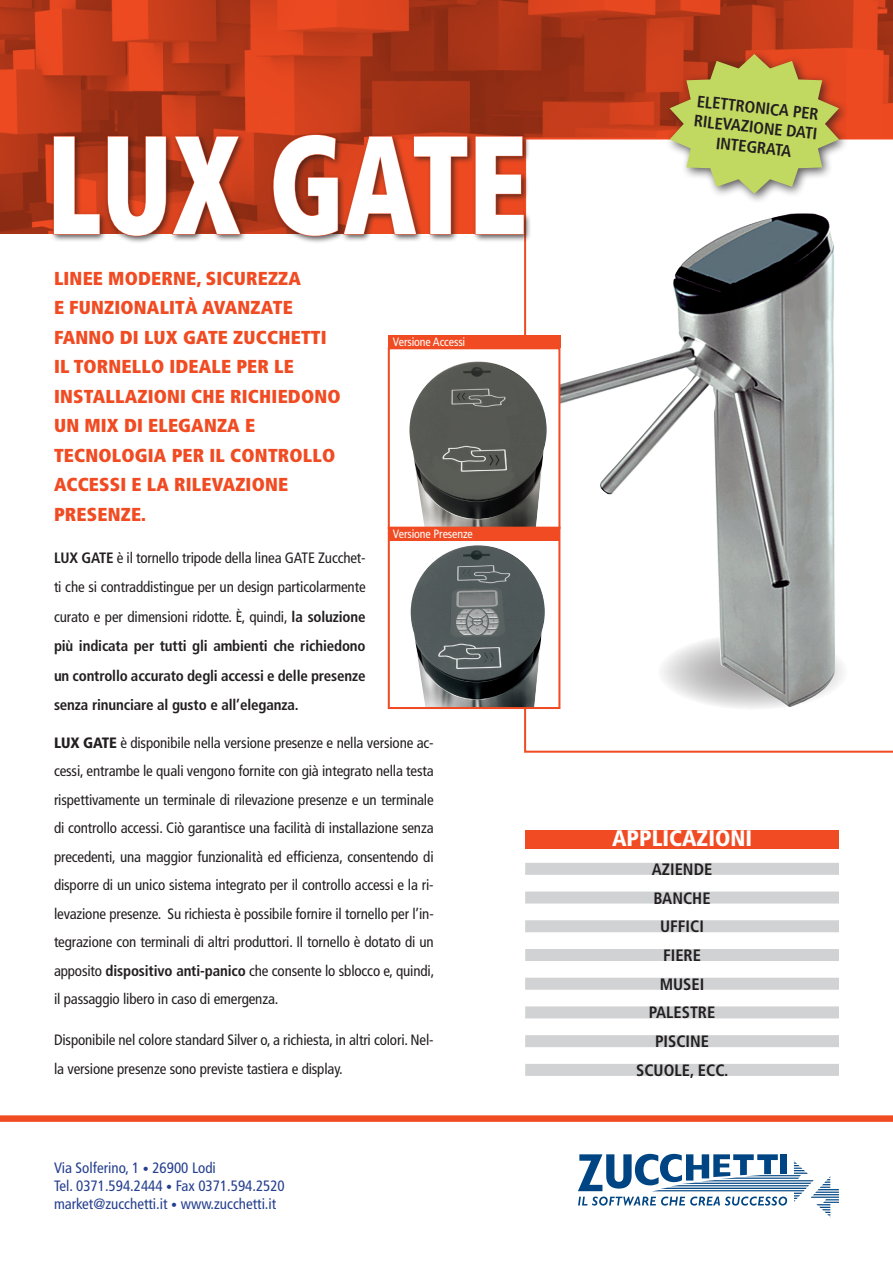
<style>
.page{position:relative;width:893px;height:1263px;background:#fff}
.page>*{position:absolute;margin:0;border:0;box-sizing:border-box;transform-origin:0 0}
.t1{font:900 condensed 139.65px "Frutiger";color:#fff;scale:.78 1}
.t2{font:900 condensed 22.5px "Frutiger";color:#fff}
.t3{font:900 condensed 18.75px/29.4px "Frutiger";letter-spacing:.01em;color:#f04b22}
.t4{font:700 condensed 16.5px/28.7px "Frutiger";color:#231f20;text-align:center}
.t5{font:condensed 15px/28.5px "Frutiger";letter-spacing:-.01em;color:#231f20;text-align:justify}
.t6{font:700 condensed 15px/29.4px "Frutiger";letter-spacing:-.01em;color:#231f20;text-align:justify}
.t7{font:condensed 15px/18px "Frutiger";color:#253f8e}
.t8{font:condensed 12px "Frutiger";letter-spacing:-.01em;color:#fff}
.s1{font-weight:400}
.s2{font-family:"Akzidenz Grotesk BE";font-weight:400}
.s3{font-weight:900}
.s4{font-weight:700}
.s5{font-size:12px}
</style>
<div class="page">
<img style="left:0;top:0;width:893px;height:234px">
<svg style="left:578px;top:1154px;width:261px;height:64px"></svg>
<svg style="left:524px;top:137px;width:369px;height:616px"></svg>
<div style="left:0;top:1115px;width:893px;height:6px;background:#f04b22"></div>
<div style="left:50px;top:131px;width:482px;height:113px;background:#231f20;opacity:.75"></div>
<svg style="left:53px;top:136px;width:47px;height:99px;background:#90341e"></svg>
<svg style="left:107px;top:136px;width:134px;height:100px;background:#81321f"></svg>
<svg style="left:273px;top:134px;width:195px;height:102px;background:#933721"></svg>
<svg style="left:475px;top:136px;width:49px;height:99px;background:#893420"></svg>
<div style="left:525px;top:830px;width:314px;height:18px;background:#f04b22"></div>
<div style="left:525px;top:863px;width:314px;height:12px;background:#d1d2d4"></div>
<div style="left:525px;top:891px;width:314px;height:12px;background:#d1d2d4"></div>
<div style="left:525px;top:920px;width:314px;height:12px;background:#d1d2d4"></div>
<div style="left:525px;top:949px;width:314px;height:12px;background:#d1d2d4"></div>
<div style="left:525px;top:978px;width:314px;height:12px;background:#d1d2d4"></div>
<div style="left:525px;top:1006px;width:314px;height:12px;background:#d1d2d4"></div>
<div style="left:525px;top:1035px;width:314px;height:12px;background:#d1d2d4"></div>
<div style="left:525px;top:1064px;width:314px;height:12px;background:#d1d2d4"></div>
<div style="left:657px;top:634px;width:192px;height:76px;background:#f8f7f8;border-radius:50%"></div>
<img style="left:509px;top:213px;width:332px;height:494px">
<svg style="left:413px;top:350px;width:144px;height:176px"></svg>
<img style="left:409px;top:361px;width:138px;height:91px">
<div style="left:388px;top:347px;width:172px;height:182px;border:2px solid #f04b22"></div>
<svg style="left:410px;top:541px;width:147px;height:165px"></svg>
<img style="left:411px;top:545px;width:134px;height:88px">
<div style="left:388px;top:527px;width:172px;height:182px;border:2px solid #f04b22"></div>
<div style="left:663px;top:47px;width:185px;height:156px;background:#231f20;opacity:.75"></div>
<svg style="left:670px;top:54px;width:169px;height:140px;background:#c7bd69"></svg>
<div style="left:388px;top:335px;width:173px;height:13px;background:#f04b22"></div>
<div style="left:388px;top:528px;width:171px;height:13px;background:#f04b22"></div>
<h1 class="t1" style="left:47px;top:100px;width:617px">LUX GATE</h1>
<p class="t3" style="left:54px;top:264px;width:274px">LINEE MODERNE, SICUREZZA<br>E FUNZIONALITÀ AVANZATE<br>FANNO DI LUX GATE ZUCCHETTI<br>IL TORNELLO IDEALE</p>
<p class="t3" style="left:236px;top:352px;width:48px">PER LE</p>
<p class="t8" style="left:393px;top:335px;width:74px">Versione Accessi</p>
<p class="t3" style="left:54px;top:381px;width:288px;text-indent:83px">ZIONI CHE RICHIEDONO<br>UN MIX DI ELEGA</p>
<p class="t3" style="left:54px;top:381px;width:42px">INSTALLA</p>
<p class="t3" style="left:54px;top:411px;width:283px;text-indent:150px">NZA E<br>TECNOLOGIA PER IL CONTROLLO<br>ACCESSI E LA RILEVAZIONE<br>PRESENZE.</p>
<p class="t6" style="left:54px;top:543px;width:313px">LUX GATE <span class="s1">è il tornello tripode della linea GATE Zucchet&shy;ti che si contraddistingue per un design particolarmente curato e per dimensioni ridotte.</span> <span class="s2">È</span><span class="s1">, quindi,</span> la soluzione più indicata per tutti gli ambienti che richiedono un controllo accurato degli accessi e delle presenze senza rinunciare al gusto e all’eleganza.</p>
<p class="t5" style="left:54px;top:728px;width:382px"><span class="s3">LUX GATE</span> è disponibile nella versione presenze e nella versione ac&shy;cessi, entrambe le quali vengono fornite con già integrato nella testa rispettivamente un terminale di rilevazione presenze e un terminale di controllo accessi. Ciò garantisce una facilità di installazione senza precedenti, una maggior funzionalità ed efficienza, consentendo di disporre di un unico sistema integrato per il controllo accessi e la ri&shy;levazione presenze. Su richiesta è possibile fornire il tornello per l’in&shy;tegrazione con terminali di altri produttori. Il tornello è dotato di un apposito <span class="s4">dispositivo anti-panico</span> che consente lo sblocco e, quindi, il passaggio libero in caso di emergenza.</p>
<p class="t5" style="left:54px;top:1026px;width:381px">Disponibile nel colore standard Silver o, a richiesta, in altri colori. Nel&shy;la versione presenze sono previste tastiera e display.</p>
<p class="t8" style="left:393px;top:527px;width:82px">Versione Presenze</p>
<p class="t7" style="left:54px;top:1159px;width:232px">Via Solferino, 1 <span class="s5">•</span> 26900 Lodi<br>Tel. 0371.594.2444 <span class="s5">•</span> Fax 0371.594.2520 market@zucchetti.it <span class="s5">•</span> www.zucchetti.it</p>
<p class="t4" style="left:697px;top:91px;width:125px;line-height:19.8px;rotate:6deg">elettronica per rilevazione dati integrata</p>
<h2 class="t2" style="left:612px;top:825px;width:141px">APPLICAZIONI</h2>
<p class="t4" style="left:636px;top:855px;width:94px">aziende banche uffici<br>fiere<br>musei palestre piscine scuole, ecc.</p>
</div>
